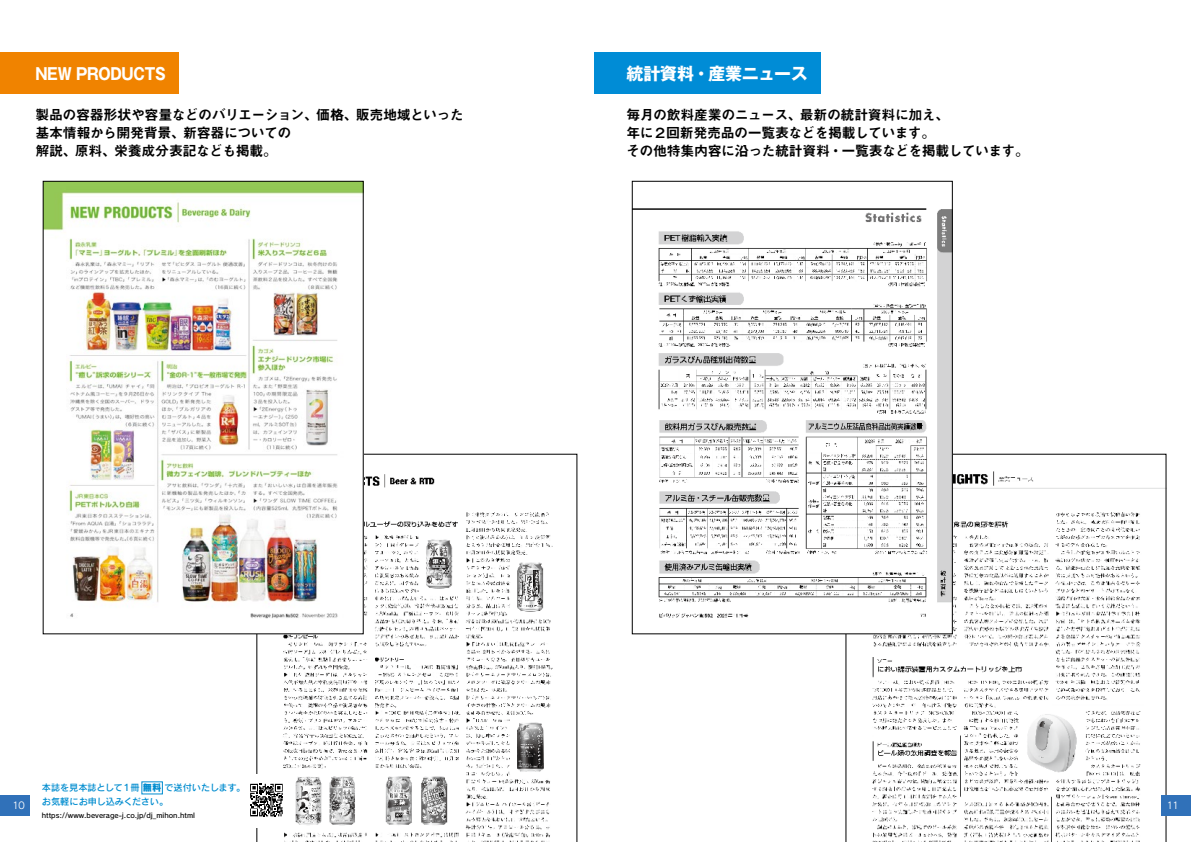
<style>
.page{position:relative;width:1191px;height:842px;background:#fff}
.page>*{position:absolute;margin:0;border:0;box-sizing:border-box;transform-origin:0 0}
.t1{font:700 17px "Gothic MB101 Pro";letter-spacing:-.02em;color:#fff}
.t2{font:700 16.3px "Gothic MB101 Pro";letter-spacing:-.02em;color:#fff;scale:.86 1}
.t3{font:14px/18px "Midashi Go Pro MB31";letter-spacing:-.035em;color:#000}
.t4{font:9.6px "Rodin Pro M";color:#fff;scale:1.06 1}
.t5{font:9.2px/14px "Rodin Pro DB";letter-spacing:-.03em;color:#008ccf}
.t6{font:7px "Rodin Pro DB";color:#000}
.s1{font-family:"Rodin Pro EB"}
</style>
<div class="page">
<svg style="left:257px;top:454px;width:320px;height:388px"></svg>
<img style="left:45px;top:183px;width:316px;height:449px">
<svg style="left:846px;top:454px;width:320px;height:388px"></svg>
<img style="left:634px;top:208px;width:316px;height:424px">
<div style="left:632px;top:181px;width:320px;height:453px;border:1px solid #000"></div>
<div style="left:0;top:53px;width:179px;height:41px;background:#f08300"></div>
<div style="left:594px;top:53px;width:227px;height:41px;background:#008cd6"></div>
<div style="left:42px;top:774px;width:251px;height:54px;background:#fff"></div>
<svg style="left:250px;top:784px;width:33px;height:32px"></svg>
<div style="left:0;top:795px;width:30px;height:21px;background:#3071b9"></div>
<div style="left:1161px;top:795px;width:30px;height:21px;background:#3071b9"></div>
<p class="t2" style="left:35px;top:61px;width:153px">NEW PRODUCTS</p>
<p class="t3" style="left:35px;top:104px;width:430px">製品の容器形状や容量などのバリエーション、価格、販売地域といった基本情報から開発背景、新容器についての<br>解説、原料、栄養成分表記なども掲載。</p>
<p class="t1" style="left:626px;top:60px;width:183px">統計資料・産業ニュース</p>
<p class="t3" style="left:626px;top:104px;width:404px">毎月の飲料産業のニュース、最新の統計資料に加え、<br>年に２回新発売品の一覧表などを掲載しています。<br>その他特集内容に沿った統計資料・一覧表などを掲載しています。</p>
<p class="t5" style="left:42px;top:781px;width:205px">本誌を見本誌として１冊 <span class="s1">無料</span> で送付いたします。お気軽にお申し込みください。</p>
<p class="t6" style="left:42px;top:810px;width:155px">https://www.beverage-j.co.jp/dj_mihon.html</p>
<p class="t4" style="left:12px;top:799px;width:14px">10</p>
<p class="t4" style="left:1166px;top:799px;width:13px">11</p>
</div>
